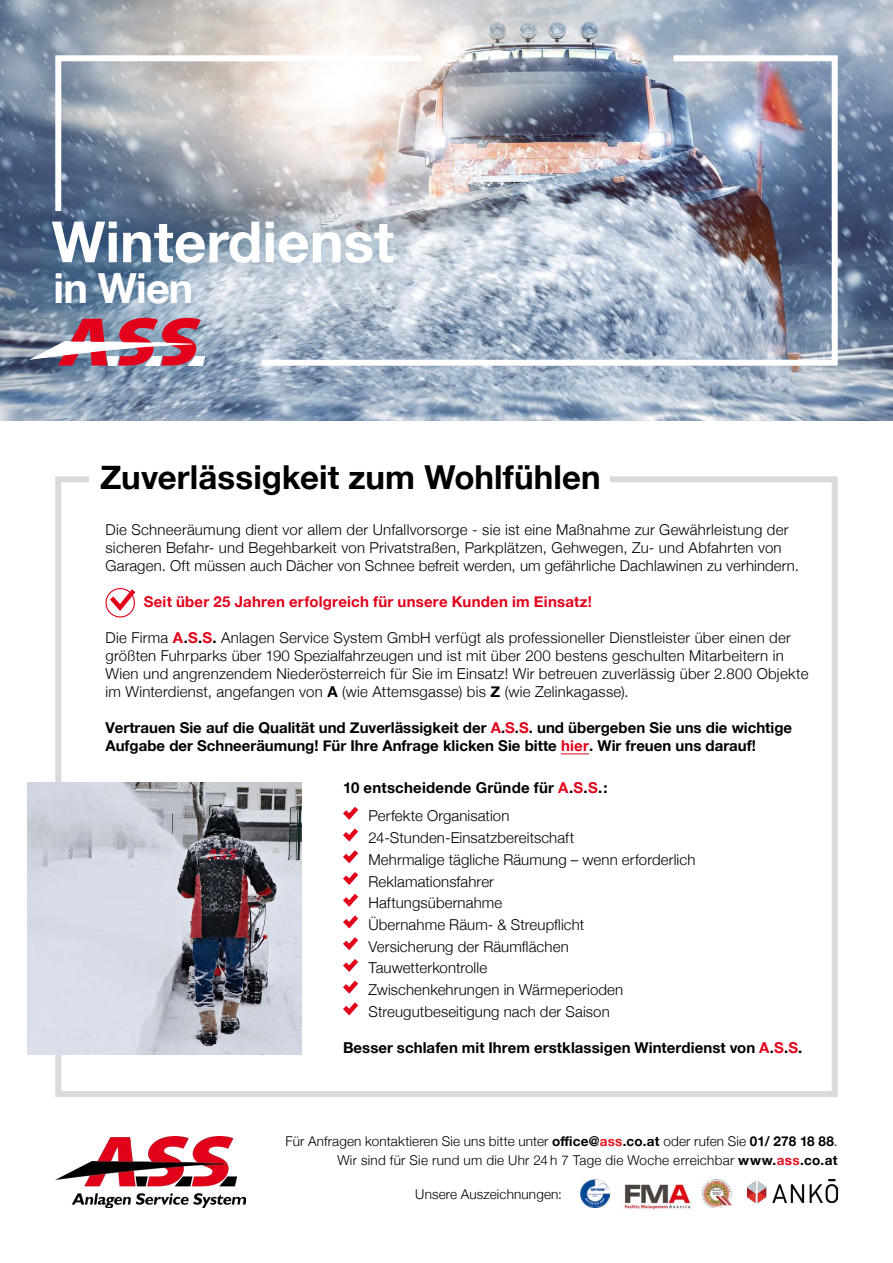
<style>
.page{position:relative;width:893px;height:1263px;background:#fff}
.page>*{position:absolute;margin:0;border:0;box-sizing:border-box;transform-origin:0 0}
.t1{font:700 56.85px "Helvetica Neue";color:#fff}
.t2{font:700 41.4px "Helvetica Neue";letter-spacing:-.02em;color:#fff}
.t3{font:700 33px "Helvetica Neue";letter-spacing:.005em;color:#000}
.t4{font:300 15px/21.8px "Helvetica Neue";letter-spacing:.01em;color:#000}
.t5{font:700 15px/18px "Helvetica Neue";color:#000}
.t6{font:700 15px "Helvetica Neue";letter-spacing:.015em;color:#e2001a}
.t7{font:300 13.5px/19.2px "Helvetica Neue";letter-spacing:.015em;color:#000;text-align:right}
.s1{font-weight:700;color:#e2001a}
.s2{font-weight:700}
.s3{color:#e2001a}
.s4{font-weight:300}
.s5{font-weight:700;color:#e31823}
</style>
<div class="page">
<img style="left:55px;top:1136px;width:190px;height:72px">
<img style="left:581px;top:1179px;width:28px;height:29px">
<img style="left:702px;top:1179px;width:30px;height:29px">
<img style="left:624px;top:1184px;width:67px;height:27px">
<img style="left:747px;top:1180px;width:90px;height:23px">
<div style="left:55px;top:476px;width:783px;height:621px;border:6px solid #d9dadb"></div>
<div style="left:89px;top:463px;width:521px;height:33px;background:#fff"></div>
<img style="left:0;top:0;width:893px;height:421px">
<div style="left:26px;top:194px;width:393px;height:137px;background:#004975;opacity:.5"></div>
<img style="left:256px;top:52px;width:585px;height:317px">
<svg style="left:52px;top:52px;width:375px;height:165px"></svg>
<img style="left:28px;top:782px;width:274px;height:272px">
<svg style="left:561px;top:753px;width:28px;height:1px"></svg>
<div style="left:105px;top:588px;width:30px;height:29px;border:1px solid #e2001a;border-radius:50%"></div>
<svg style="left:105px;top:588px;width:31px;height:27px"></svg>
<svg style="left:343px;top:807px;width:16px;height:209px"></svg>
<div style="left:8px;top:290px;width:222px;height:103px;background:#004975;opacity:.5"></div>
<svg style="left:30px;top:318px;width:175px;height:48px"></svg>
<h1 class="t1" style="left:52px;top:197px;width:344px">Winterdienst</h1>
<h2 class="t2" style="left:54px;top:255px;width:141px">in Wien</h2>
<h3 class="t3" style="left:100px;top:452px;width:502px">Zuverlässigkeit zum Wohlfühlen</h3>
<p class="t4" style="left:105px;top:520px;width:695px;line-height:18px">Die Schneeräumung dient vor allem der Unfallvorsorge - sie ist eine Maßnahme zur Gewährleistung der sicheren Befahr- und Begehbarkeit von Privatstraßen, Parkplätzen, Gehwegen, Zu- und Abfahrten von<br>Garagen. Oft müssen auch Dächer von Schnee befreit werden, um gefährliche Dachlawinen zu verhindern.</p>
<p class="t6" style="left:144px;top:590px;width:450px">Seit über 25 Jahren erfolgreich für unsere Kunden im Einsatz!</p>
<p class="t4" style="left:105px;top:628px;width:704px;line-height:18px">Die Firma <span class="s1">A</span><span class="s2">.</span><span class="s1">S</span><span class="s2">.</span><span class="s1">S</span><span class="s2">.</span> Anlagen Service System GmbH verfügt als professioneller Dienstleister über einen der größten Fuhrparks über 190 Spezialfahrzeugen und ist mit über 200 bestens geschulten Mitarbeitern in Wien und angrenzendem Niederösterreich für Sie im Einsatz! Wir betreuen zuverlässig über 2.800 Objekte im Winterdienst, angefangen von <span class="s2">A</span> (wie Attemsgasse) bis <span class="s2">Z</span> (wie Zelinkagasse).</p>
<p class="t5" style="left:105px;top:719px;width:688px">Vertrauen Sie auf die Qualität und Zuverlässigkeit der <span class="s3">A</span>.<span class="s3">S</span>.<span class="s3">S</span>. und übergeben Sie uns die wichtige<br>Aufgabe der Schneeräumung! Für Ihre Anfrage klicken Sie bitte <span class="s3">hier</span>. Wir freuen uns darauf!</p>
<p class="t5" style="left:368px;top:774px;width:241px;line-height:28.5px;text-indent:-26px">10 entscheidende Gründe für <span class="s3">A</span>.<span class="s3">S</span>.<span class="s3">S</span>.:<br><span class="s4">Perfekte Organisation</span></p>
<p class="t4" style="left:368px;top:826px;width:328px">24-Stunden-Einsatzbereitschaft<br>Mehrmalige tägliche Räumung – wenn erforderlich<br>Reklamationsfahrer<br>Haftungsübernahme<br>Übernahme Räum- &amp; Streupflicht<br>Versicherung der Räumflächen<br>Tauwetterkontrolle<br>Zwischenkehrungen in Wärmeperioden<br>Streugutbeseitigung nach der Saison</p>
<p class="t5" style="left:343px;top:1039px;width:461px">Besser schlafen mit Ihrem erstklassigen Winterdienst von <span class="s3">A</span>.<span class="s3">S</span>.<span class="s3">S</span>.</p>
<p class="t7" style="left:286px;top:1130px;width:554px">Für Anfragen kontaktieren Sie uns bitte unter <span class="s2">office@</span><span class="s5">ass</span><span class="s2">.co.at</span> oder rufen Sie <span class="s2">01/ 278 18 88</span>.<br>Wir sind für Sie rund um die Uhr 24 h 7 Tage die Woche erreichbar <span class="s2">www.</span><span class="s5">a</span><span class="s1">s</span><span class="s5">s</span><span class="s2">.co.at</span></p>
<p class="t7" style="left:415px;top:1183px;width:148px">Unsere Auszeichnungen:</p>
</div>
